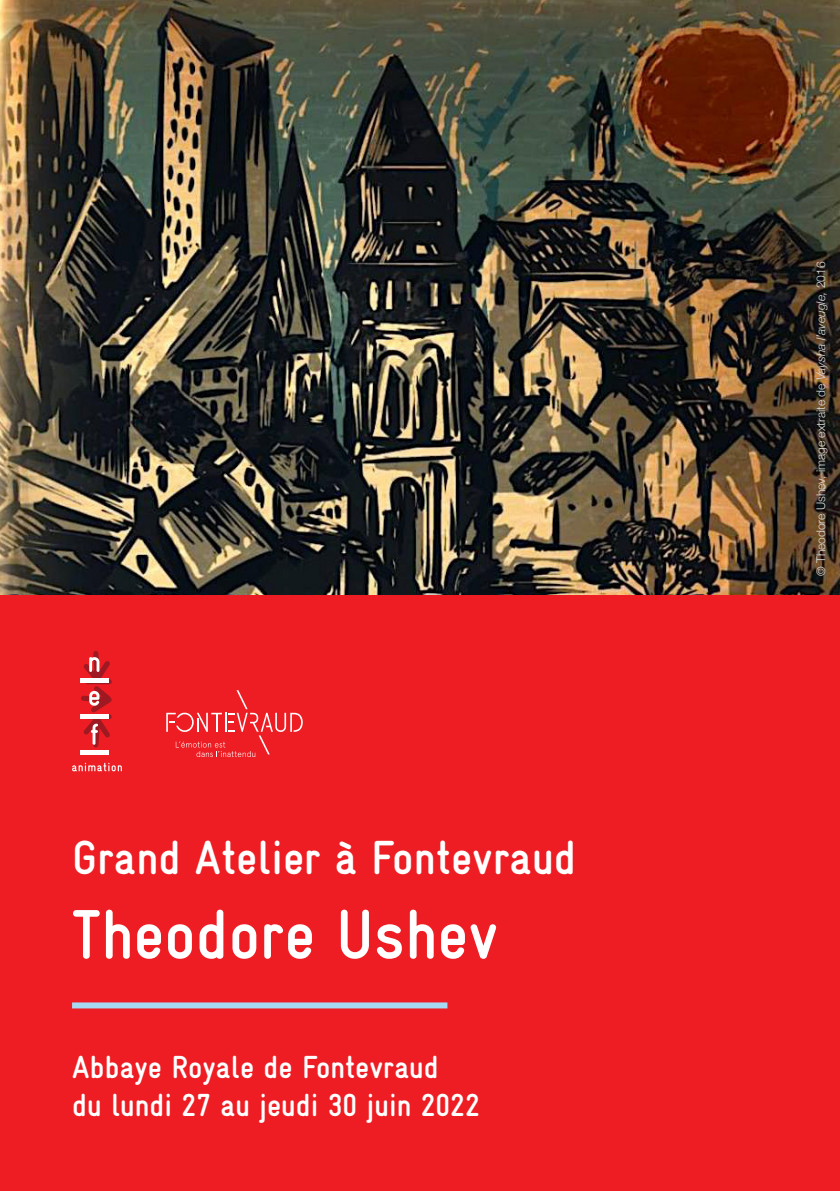
<style>
.page{position:relative;width:840px;height:1191px;background:#fff}
.page>*{position:absolute;margin:0;border:0;box-sizing:border-box;transform-origin:0 0}
.t1{font:700 70px "Gravur Condensed Pro";color:#fff}
.t2{font:700 48px "Gravur Condensed Pro";color:#fff}
.t3{font:700 32px "Gravur Condensed Pro";color:#fff}
.t4{font:300 12px "Helvetica Neue";color:#dbe0de}
.s1{font-style:italic}
</style>
<div class="page">
<img style="left:0;top:0;width:839px;height:595px">
<div style="left:0;top:595px;width:839px;height:596px;background:#ee1d23"></div>
<hr style="left:80px;top:678px;width:29px;height:4px;background:#fff">
<hr style="left:80px;top:714px;width:29px;height:4px;background:#fff">
<hr style="left:80px;top:750px;width:29px;height:4px;background:#fff">
<svg style="left:81px;top:651px;width:31px;height:96px"></svg>
<svg style="left:72px;top:763px;width:50px;height:8px"></svg>
<svg style="left:166px;top:690px;width:136px;height:67px"></svg>
<div style="left:72px;top:1002px;width:375px;height:6px;background:#a5daf2"></div>
<p class="t2" style="left:72px;top:831px;width:505px">Grand Atelier à Fontevraud</p>
<p class="t1" style="left:72px;top:896px;width:427px">Theodore Ushev</p>
<p class="t3" style="left:72px;top:1049px;width:368px">Abbaye Royale de Fontevraud</p>
<p class="t3" style="left:72px;top:1087px;width:409px">du lundi 27 au jeudi 30 juin 2022</p>
<p class="t4" style="left:810px;top:576px;width:316px;rotate:-90deg">© Theodore Ushev, image extraite de <span class="s1">Vaysha l’aveugle,</span> 2016</p>
</div>
